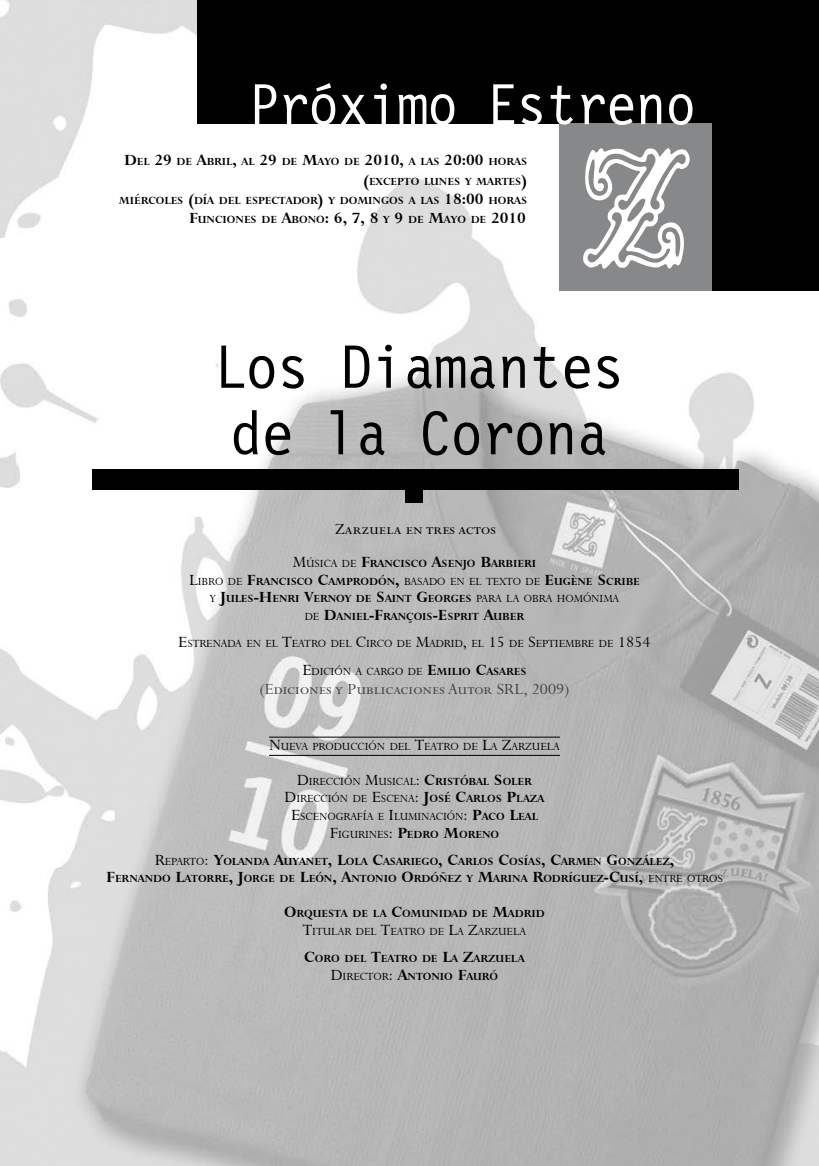
<style>
.page{position:relative;width:819px;height:1166px;background:#fff}
.page>*{position:absolute;margin:0;border:0;box-sizing:border-box;transform-origin:0 0}
.t1{font:63px/66.5px "Letter Gothic 12 Pitch BT";color:#000}
.t2{font:59.5px "Letter Gothic 12 Pitch BT";color:#fff}
.t3{font:17.5px "Perpetua Std";color:#444}
.t4{font:17.5px "Perpetua Std";color:#000}
.t5{font:700 12.25px/17.5px "Lapidary 333 BT";color:#000;text-align:center}
.t6{font:12.25px/17.5px "Lapidary 333 BT";color:#000;text-align:center}
.s1{font-size:17.5px}
.s2{font-weight:400;font-size:17.5px}
.s3{font-weight:400}
.s4{font-weight:700;font-size:17.5px}
.s5{font-weight:700}
</style>
<div class="page">
<img style="left:0;top:0;width:819px;height:1166px">
<div style="left:197px;top:0;width:622px;height:124px;background:#000"></div>
<div style="left:558px;top:124px;width:154px;height:167px;background:#878889"></div>
<svg style="left:583px;top:148px;width:107px;height:121px"></svg>
<div style="left:712px;top:120px;width:107px;height:171px;background:#000"></div>
<div style="left:92px;top:469px;width:646px;height:21px;background:#000"></div>
<div style="left:406px;top:485px;width:17px;height:17px;background:#000"></div>
<hr style="left:269px;top:737px;width:291px;height:1px;background:#000">
<hr style="left:269px;top:755px;width:291px;height:1px;background:#000">
<h2 class="t2" style="left:249px;top:71px;width:448px">Próximo Estreno</h2>
<p class="t5" style="left:119px;top:152px;width:410px;line-height:19.2px;text-align:right"><span class="s1">D</span>EL <span class="s1">29</span> DE <span class="s1">A</span>BRIL<span class="s1">,</span> AL <span class="s1">29</span> DE <span class="s1">M</span>AYO DE <span class="s1">2010,</span> A LAS <span class="s1">20:00</span> HORAS <span class="s1">(</span>EXCEPTO LUNES Y MARTES<span class="s1">)<br></span>MIÉRCOLES <span class="s1">(</span>DÍA DEL ESPECTADOR<span class="s1">)</span> Y DOMINGOS A LAS <span class="s1">18:00</span> HORAS <span class="s1">F</span>UNCIONES DE <span class="s1">A</span>BONO<span class="s1">: 6, 7, 8</span> Y <span class="s1">9</span> DE <span class="s1">M</span>AYO DE <span class="s1">2010</span></p>
<h1 class="t1" style="left:214px;top:335px;width:411px">Los Diamantes de la Corona</h1>
<h3 class="t4" style="left:335px;top:519px;width:162px">Zarzuela en tres actos</h3>
<p class="t5" style="left:189px;top:555px;width:452px"><span class="s2">M</span><span class="s3">úsica de</span> <span class="s1">F</span>RANCISCO <span class="s1">A</span>SENJO <span class="s1">B</span>ARBIERI<br><span class="s2">L</span><span class="s3">ibro de</span> <span class="s1">F</span>RANCISCO <span class="s1">C</span>AMPRODÓN<span class="s1">,</span> <span class="s3">basado en el texto de</span> <span class="s1">E</span>UGÈNE <span class="s1">S</span> CRIBE <span class="s3">y</span> <span class="s1">J</span>ULES<span class="s1">-H</span>ENRI <span class="s1">V</span>ERNOY DE <span class="s1">S</span>AINT <span class="s1">G</span>EORGES <span class="s3">para la obra homónima<br>de</span> <span class="s1">D</span>ANIEL<span class="s1">-F</span>RANÇOIS<span class="s1">-E</span>SPRIT <span class="s1">A</span>UBER</p>
<p class="t6" style="left:178px;top:635px;width:474px"><span class="s1">E</span>strenada en el <span class="s1">T</span>eatro del <span class="s1">C</span>irco de <span class="s1">M</span>adrid<span class="s1">,</span> el <span class="s1">15</span> de <span class="s1">S</span>eptiembre de <span class="s1">1854</span></p>
<p class="t6" style="left:302px;top:662px;width:226px"><span class="s1">E</span>dición a cargo de <span class="s4">E</span><span class="s5">MILIO</span> <span class="s4">C</span><span class="s5">ASARES</span></p>
<h3 class="t3" style="left:259px;top:680px;width:311px">(Ediciones y Publicaciones Autor SRL, 2009)</h3>
<p class="t6" style="left:269px;top:738px;width:292px"><span class="s1">N</span>ueva producción del <span class="s1">T</span>eatro de <span class="s1">L</span>a <span class="s1">Z</span>arzuela</p>
<p class="t6" style="left:284px;top:773px;width:261px"><span class="s1">D</span>irección <span class="s1">M</span>usical<span class="s1">:</span> <span class="s4">C</span><span class="s5">RISTÓBAL</span> <span class="s4">S</span> <span class="s5">OLER </span><span class="s1">D</span>irección de <span class="s1">E</span>scena<span class="s1">:</span> <span class="s4">J</span><span class="s5">OSÉ</span> <span class="s4">C</span><span class="s5">ARLOS</span> <span class="s4">P</span><span class="s5">LAZA </span><span class="s1">E</span>scenografía e <span class="s1">I</span>luminación<span class="s1">:</span> <span class="s4">P</span><span class="s5">ACO</span> <span class="s4">L</span><span class="s5">EAL </span><span class="s1">F</span>igurines<span class="s1">:</span> <span class="s4">P</span><span class="s5">EDRO</span> <span class="s4">M</span><span class="s5">ORENO</span></p>
<p class="t5" style="left:106px;top:853px;width:618px"><span class="s2">R</span><span class="s3">eparto</span><span class="s2">:</span> <span class="s1">Y</span>OLANDA <span class="s1">A</span>UYANET<span class="s1">, L</span>OLA <span class="s1">C</span>ASARIEGO<span class="s1">, C</span>ARLOS <span class="s1">C</span>OSÍAS<span class="s1">, C</span>ARMEN <span class="s1">G</span>ONZÁLEZ<span class="s1">,<br>F</span>ERNANDO <span class="s1">L</span>ATORRE<span class="s1">, J</span>ORGE DE <span class="s1">L</span>EÓN<span class="s1">, A</span>NTONIO <span class="s1">O</span>RDÓÑEZ Y <span class="s1">M</span>ARINA <span class="s1">R</span>ODRÍGUEZ<span class="s1">-C</span>USÍ<span class="s1">,</span> <span class="s3">entre otros</span></p>
<p class="t5" style="left:284px;top:905px;width:262px"><span class="s1">O</span>RQUESTA DE LA <span class="s1">C</span>OMUNIDAD DE <span class="s1">M</span>ADRID<br><span class="s2">T</span><span class="s3">itular del</span> <span class="s2">T</span><span class="s3">eatro de</span> <span class="s2">L</span><span class="s3">a</span> <span class="s2">Z</span><span class="s3">arzuela</span></p>
<p class="t5" style="left:304px;top:950px;width:222px"><span class="s1">C</span>ORO DEL <span class="s1">T</span>EATRO DE <span class="s1">L</span>A <span class="s1">Z</span>ARZUELA<br><span class="s2">D</span><span class="s3">irector</span><span class="s2">:</span> <span class="s1">A</span>NTONIO <span class="s1">F</span>AURÓ</p>
</div>
